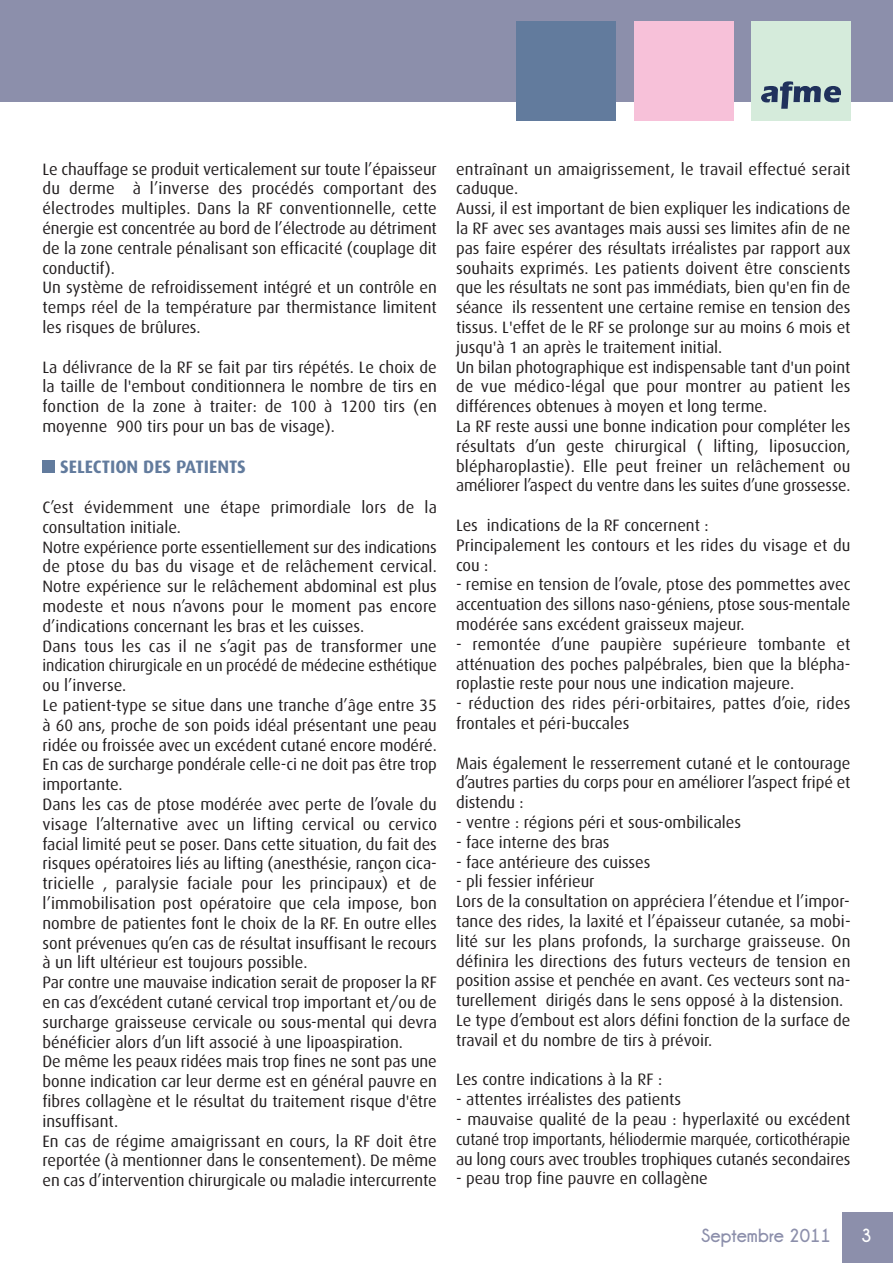
<style>
.page{position:relative;width:893px;height:1263px;background:#fff}
.page>*{position:absolute;margin:0;border:0;box-sizing:border-box;transform-origin:0 0}
.t1{font:19.5px "Champagne&Limousines Thick";color:#8c8fab}
.t2{font:19.5px "Champagne&Limousines Thick";color:#fff}
.t3{font:700 18px "Dax";color:#627b9d}
.t4{font:16.5px/19.8px "Dax";color:#231f20}
</style>
<div class="page">
<div style="left:0;top:0;width:893px;height:102px;background:#8c8fab"></div>
<div style="left:43px;top:460px;width:12px;height:13px;background:#627b9d"></div>
<div style="left:842px;top:1212px;width:51px;height:51px;background:#8c8fab"></div>
<div style="left:751px;top:21px;width:99px;height:100px;background:#d5ebdb"></div>
<div style="left:634px;top:21px;width:99px;height:100px;background:#f7c1d9"></div>
<div style="left:517px;top:21px;width:99px;height:100px;background:#627b9d"></div>
<svg style="left:761px;top:81px;width:80px;height:28px"></svg>
<p class="t4" style="left:43px;top:160px;width:396px">Le chauffage se produit verticalement sur toute l’épaisseur du derme à l’inverse des procédés comportant des électrodes multiples. Dans la RF conventionnelle, cette énergie est concentrée au bord de l’électrode au détriment de la zone centrale pénalisant son efficacité (couplage dit conductif).<br>Un système de refroidissement intégré et un contrôle en temps réel de la température par thermistance limitent les risques de brûlures.</p>
<p class="t4" style="left:43px;top:358px;width:396px;text-align:justify">La délivrance de la RF se fait par tirs répétés. Le choix de la taille de l'embout conditionnera le nombre de tirs en fonction de la zone à traiter: de 100 à 1200 tirs (en moyenne 900 tirs pour un bas de visage).</p>
<p class="t3" style="left:60px;top:459px;width:187px">SELECTION DES PATIENTS</p>
<p class="t4" style="left:43px;top:498px;width:396px">C’est évidemment une étape primordiale lors de la consultation initiale.<br>Notre expérience porte essentiellement sur des indications de ptose du bas du visage et de relâchement cervical.<br>Notre expérience sur le relâchement abdominal est plus modeste et nous n’avons pour le moment pas encore d’indications concernant les bras et les cuisses.<br>Dans tous les cas il ne s’agit pas de transformer une indication chirurgicale en un procédé de médecine esthétique ou l’inverse.<br>Le patient-type se situe dans une tranche d’âge entre 35 à 60 ans, proche de son poids idéal présentant une peau ridée ou froissée avec un excédent cutané encore modéré.<br>En cas de surcharge pondérale celle-ci ne doit pas être trop importante.<br>Dans les cas de ptose modérée avec perte de l’ovale du visage l’alternative avec un lifting cervical ou cervico facial limité peut se poser. Dans cette situation, du fait des risques opératoires liés au lifting (anesthésie, rançon cica&shy;tricielle , paralysie faciale pour les principaux) et de l’immobilisation post opératoire que cela impose, bon nombre de patientes font le choix de la RF. En outre elles sont prévenues qu’en cas de résultat insuffisant le recours à un lift ultérieur est toujours possible.<br>Par contre une mauvaise indication serait de proposer la RF en cas d’excédent cutané cervical trop important et/ou de surcharge graisseuse cervicale ou sous-mental qui devra bénéficier alors d’un lift associé à une lipoaspiration.<br>De même les peaux ridées mais trop fines ne sont pas une bonne indication car leur derme est en général pauvre en fibres collagène et le résultat du traitement risque d'être insuffisant.<br>En cas de régime amaigrissant en cours, la RF doit être reportée (à mentionner dans le consentement). De même en cas d’intervention chirurgicale ou maladie intercurrente</p>
<p class="t4" style="left:456px;top:160px;width:396px">entraînant un amaigrissement, le travail effectué serait caduque.<br>Aussi, il est important de bien expliquer les indications de la RF avec ses avantages mais aussi ses limites afin de ne pas faire espérer des résultats irréalistes par rapport aux souhaits exprimés. Les patients doivent être conscients que les résultats ne sont pas immédiats, bien qu'en fin de séance ils ressentent une certaine remise en tension des tissus. L'effet de le RF se prolonge sur au moins 6 mois et jusqu'à 1 an après le traitement initial.<br>Un bilan photographique est indispensable tant d'un point de vue médico-légal que pour montrer au patient les différences obtenues à moyen et long terme.<br>La RF reste aussi une bonne indication pour compléter les résultats d’un geste chirurgical ( lifting, liposuccion, blépharoplastie). Elle peut freiner un relâchement ou améliorer l’aspect du ventre dans les suites d’une grossesse.</p>
<p class="t4" style="left:456px;top:516px;width:396px">Les indications de la RF concernent :<br>Principalement les contours et les rides du visage et du cou :</p>
<p class="t4" style="left:456px;top:576px;width:396px;text-align:justify">- remise en tension de l’ovale, ptose des pommettes avec accentuation des sillons naso-géniens, ptose sous-mentale modérée sans excédent graisseux majeur.</p>
<p class="t4" style="left:456px;top:635px;width:396px;text-align:justify">- remontée d’une paupière supérieure tombante et atténuation des poches palpébrales, bien que la blépha&shy;roplastie reste pour nous une indication majeure.</p>
<p class="t4" style="left:456px;top:695px;width:396px">- réduction des rides péri-orbitaires, pattes d’oie, rides frontales et péri-buccales</p>
<p class="t4" style="left:456px;top:754px;width:396px;text-align:justify">Mais également le resserrement cutané et le contourage d’autres parties du corps pour en améliorer l’aspect fripé et distendu :</p>
<p class="t4" style="left:456px;top:813px;width:287px">- ventre : régions péri et sous-ombilicales</p>
<p class="t4" style="left:456px;top:833px;width:155px">- face interne des bras</p>
<p class="t4" style="left:456px;top:853px;width:196px">- face antérieure des cuisses</p>
<p class="t4" style="left:456px;top:873px;width:396px">- pli fessier inférieur<br>Lors de la consultation on appréciera l’étendue et l’impor&shy;tance des rides, la laxité et l’épaisseur cutanée, sa mobi&shy;lité sur les plans profonds, la surcharge graisseuse. On définira les directions des futurs vecteurs de tension en position assise et penchée en avant. Ces vecteurs sont na&shy;turellement dirigés dans le sens opposé à la distension.<br>Le type d’embout est alors défini fonction de la surface de travail et du nombre de tirs à prévoir.</p>
<p class="t4" style="left:456px;top:1071px;width:208px">Les contre indications à la RF :</p>
<p class="t4" style="left:456px;top:1091px;width:227px">- attentes irréalistes des patients</p>
<p class="t4" style="left:456px;top:1110px;width:396px;text-align:justify">- mauvaise qualité de la peau : hyperlaxité ou excédent cutané trop importants, héliodermie marquée, corticothérapie au long cours avec troubles trophiques cutanés secondaires</p>
<p class="t4" style="left:456px;top:1170px;width:253px">- peau trop fine pauvre en collagène</p>
<p class="t1" style="left:701px;top:1223px;width:131px">Septembre 2011</p>
<p class="t2" style="left:861px;top:1224px;width:12px">3</p>
</div>
